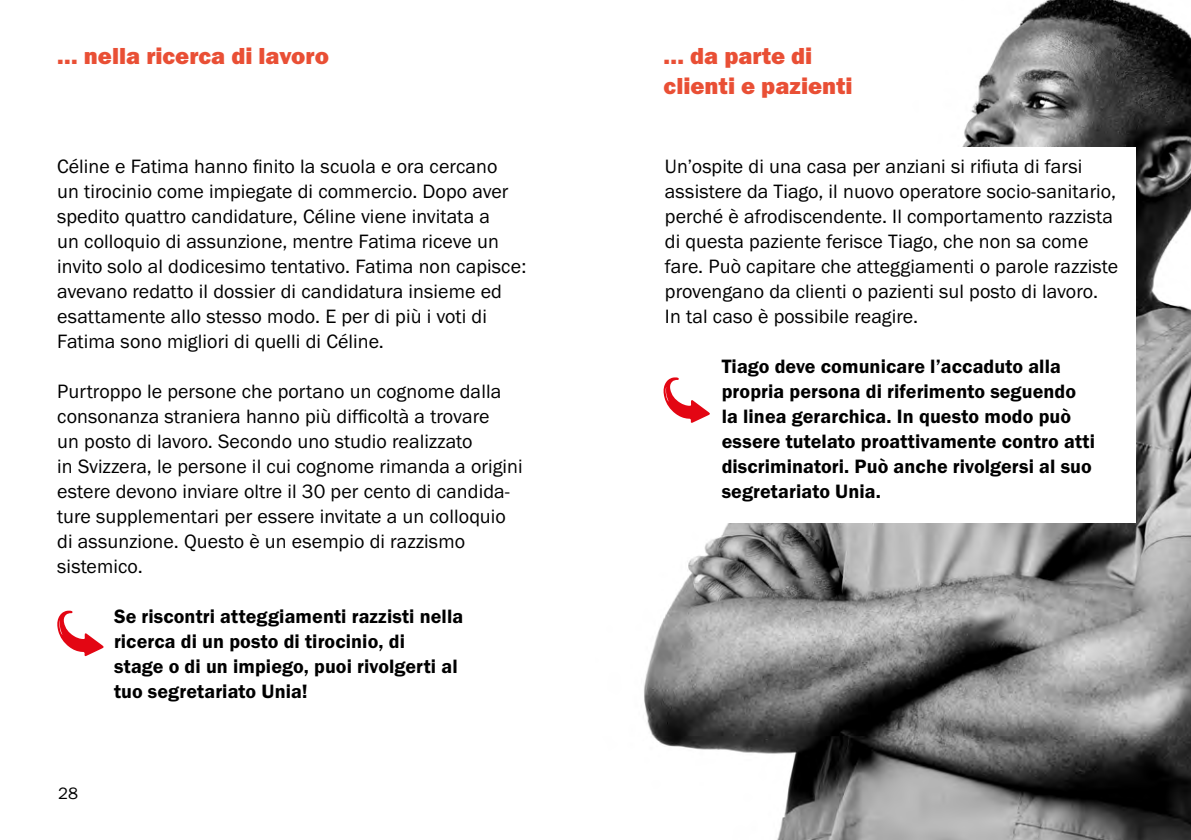
<style>
.page{position:relative;width:1191px;height:840px;background:#fff}
.page>*{position:absolute;margin:0;border:0;box-sizing:border-box;transform-origin:0 0}
._01_RUBRIKEN{font:24px/30px "Franklin Gothic URW Hea";color:#e94f35}
._00_Grundtext{font:20px/25px "Franklin Gothic URW Boo";letter-spacing:.005em;color:#000}
._00_Grundtext-2{font:20px/25px "Franklin Gothic URW Dem";letter-spacing:.005em;color:#000}
.t1{font:17px "Franklin Gothic URW Boo";color:#000}
</style>
<div class="page">
<img style="left:644px;top:0;width:547px;height:839px">
<div style="left:665px;top:147px;width:470px;height:375px;background:#fff"></div>
<svg style="left:663px;top:377px;width:47px;height:46px"></svg>
<svg style="left:57px;top:610px;width:47px;height:46px"></svg>
<p class="_01_RUBRIKEN" style="left:57px;top:40px;width:273px">... nella ricerca di lavoro</p>
<p class="_00_Grundtext" style="left:57px;top:153px;width:471px">Céline e Fatima hanno finito la scuola e ora cercano<br>un tirocinio come impiegate di commercio. Dopo aver spedito quattro candidature, Céline viene invitata a<br>un colloquio di assunzione, mentre Fatima riceve un invito solo al dodicesimo tentativo. Fatima non capisce: avevano redatto il dossier di candidatura insieme ed esattamente allo stesso modo. E per di più i voti di Fatima sono migliori di quelli di Céline.</p>
<p class="_00_Grundtext" style="left:57px;top:378px;width:467px">Purtroppo le persone che portano un cognome dalla consonanza straniera hanno più difficoltà a trovare<br>un posto di lavoro. Secondo uno studio realizzato<br>in Svizzera, le persone il cui cognome rimanda a origini estere devono inviare oltre il 30 per cento di candida&shy;ture supplementari per essere invitate a un colloquio di assunzione. Questo è un esempio di razzismo sistemico.</p>
<p class="_00_Grundtext-2" style="left:114px;top:603px;width:351px">Se riscontri atteggiamenti razzisti nella ricerca di un posto di tirocinio, di<br>stage o di un impiego, puoi rivolgerti al tuo segretariato Unia!</p>
<p class="t1" style="left:58px;top:782px;width:21px">28</p>
<p class="_01_RUBRIKEN" style="left:663px;top:40px;width:191px">... da parte di clienti e pazienti</p>
<p class="_00_Grundtext" style="left:665px;top:153px;width:455px">Un’ospite di una casa per anziani si rifiuta di farsi assistere da Tiago, il nuovo operatore socio-sanitario, perché è afrodiscendente. Il comportamento razzista di questa paziente ferisce Tiago, che non sa come fare. Può capitare che atteggiamenti o parole razziste provengano da clienti o pazienti sul posto di lavoro.<br>In tal caso è possibile reagire.</p>
<p class="_00_Grundtext-2" style="left:721px;top:353px;width:375px">Tiago deve comunicare l’accaduto alla propria persona di riferimento seguendo la linea gerarchica. In questo modo può essere tutelato proattivamente contro atti discriminatori. Può anche rivolgersi al suo segretariato Unia.</p>
</div>
